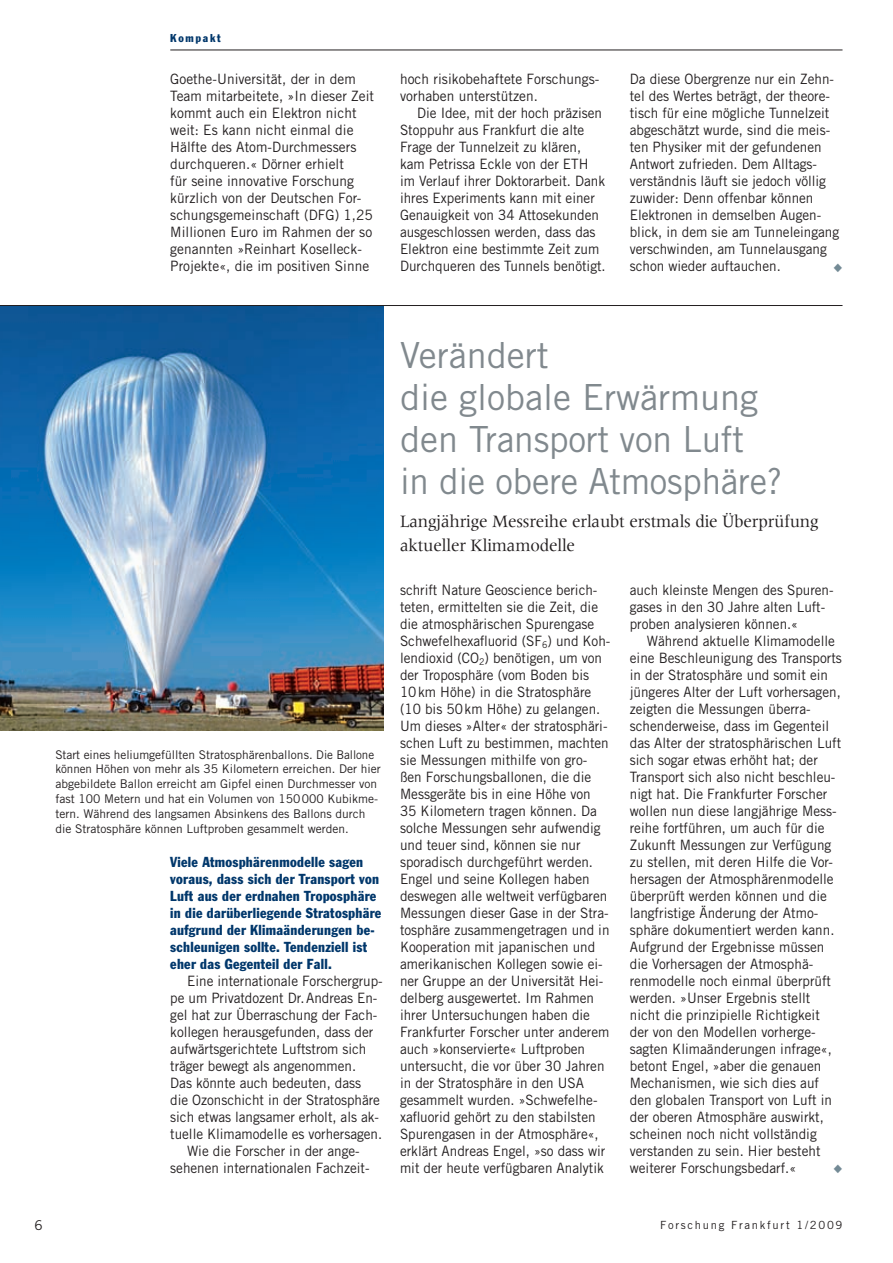
<style>
.page{position:relative;width:893px;height:1263px;background:#fff}
.page>*{position:absolute;margin:0;border:0;box-sizing:border-box;transform-origin:0 0}
.t1{font:36px/42px "Trade Gothic";letter-spacing:-.005em;color:#81898e}
.t2{font:18px/24px "Meridien";letter-spacing:-.01em;color:#231f20;scale:.95 1}
.t3{font:14.25px/17px "Trade Gothic";color:#231f20;scale:.95 1}
.t4{font:14.25px/17px "Trade Gothic";color:#231f20;scale:.96 1}
.t5{font:condensed 14.25px/17px "Franklin Gothic";letter-spacing:.02em;color:#00376b}
.t6{font:13.5px "Trade Gothic";color:#231f20}
.t7{font:12px/14.9px "Trade Gothic";color:#231f20}
.t8{font:11.25px "Trade Gothic";letter-spacing:.15em;color:#231f20}
.t9{font:condensed 11.25px "Franklin Gothic";letter-spacing:.15em;color:#00376b}
</style>
<div class="page">
<hr style="left:170px;top:50px;width:672px;height:1px;background:#231f20">
<img style="left:0;top:306px;width:383px;height:425px">
<hr style="left:0;top:305px;width:842px;height:1px;background:#231f20">
<p class="t9" style="left:170px;top:34px;width:52px">Kompakt</p>
<p class="t4" style="left:170px;top:72px;width:214px">Goethe-Universität, der in dem<br>Team mitarbeitete, »In dieser Zeit kommt auch ein Elektron nicht weit: Es kann nicht einmal die<br>Hälfte des Atom-Durchmessers durchqueren.« Dörner erhielt<br>für seine innovative Forschung kürzlich von der Deutschen For&shy;schungsgemeinschaft (DFG) 1,25<br>Millionen Euro im Rahmen der so genannten »Reinhart Koselleck-<br>Projekte«, die im positiven Sinne</p>
<p class="t4" style="left:400px;top:72px;width:209px">hoch risikobehaftete Forschungs&shy;vorhaben unterstützen.</p>
<p class="t3" style="left:400px;top:106px;width:218px;text-indent:17px">Die Idee, mit der hoch präzisen<br>Stoppuhr aus Frankfurt die alte<br>Frage der Tunnelzeit zu klären, kam Petrissa Eckle von der ETH im Verlauf ihrer Doktorarbeit. Dank ihres Experiments kann mit einer<br>Genauigkeit von 34 Attosekunden ausgeschlossen werden, dass das<br>Elektron eine bestimmte Zeit zum<br>Durchqueren des Tunnels benötigt.</p>
<p class="t3" style="left:629px;top:72px;width:222px">Da diese Obergrenze nur ein Zehn&shy;tel des Wertes beträgt, der theore&shy;tisch für eine mögliche Tunnelzeit abgeschätzt wurde, sind die meis&shy;ten Physiker mit der gefundenen<br>Antwort zufrieden. Dem Alltags&shy;verständnis läuft sie jedoch völlig zuwider: Denn offenbar können<br>Elektronen in demselben Augen&shy;blick, in dem sie am Tunneleingang verschwinden, am Tunnelausgang schon wieder auftauchen.</p>
<p class="t7" style="left:55px;top:748px;width:327px">Start eines helium gefüllten Stra to sphärenballons. Die Ballone kön nen Höhen von mehr als 35 Kilometern erreichen. Der hier abgebildete Ballon erreicht am Gipfel einen Durchmesser von fast 100 Metern und hat ein Volumen von 150 000 Kubikme&shy;tern. Während des langsamen Absinkens des Bal lons durch die Stra tosphäre können Luftproben gesammelt werden.</p>
<p class="t5" style="left:170px;top:854px;width:213px">Viele Atmosphärenmodelle sagen voraus, dass sich der Transport von Luft aus der erdnahen Tropo sphäre in die darüberliegende Stra tosphäre aufgrund der Klimaänderungen be&shy;schleunigen sollte. Tendenziell ist eher das Gegenteil der Fall.</p>
<p class="t3" style="left:187px;top:973px;width:207px">Eine internationale Forschergrup-</p>
<p class="t3" style="left:170px;top:990px;width:219px">pe um Privatdozent Dr. Andreas En-</p>
<p class="t3" style="left:170px;top:1007px;width:219px">gel hat zur Überraschung der Fach-</p>
<p class="t3" style="left:170px;top:1024px;width:215px">kollegen herausgefunden, dass der</p>
<p class="t3" style="left:170px;top:1041px;width:208px">aufwärtsgerichtete Luftstrom sich</p>
<p class="t3" style="left:170px;top:1058px;width:197px">träger bewegt als angenommen.</p>
<p class="t3" style="left:170px;top:1075px;width:202px">Das könnte auch bedeuten, dass</p>
<p class="t3" style="left:170px;top:1092px;width:222px">die Ozonschicht in der Stratosphäre</p>
<p class="t3" style="left:170px;top:1109px;width:221px">sich etwas langsamer erholt, als ak-</p>
<p class="t3" style="left:170px;top:1126px;width:224px">tuelle Klimamodelle es vorhersagen.</p>
<p class="t3" style="left:187px;top:1143px;width:183px">Wie die Forscher in der ange-</p>
<p class="t3" style="left:170px;top:1160px;width:211px">sehenen internationalen Fachzeit-</p>
<h1 class="t1" style="left:400px;top:337px;width:384px">Verändert<br>die globale Erwärmung den Transport von Luft<br>in die obere Atmosphäre?</h1>
<p class="t2" style="left:400px;top:510px;width:442px">Langjährige Messreihe erlaubt erstmals die Überprüfung aktueller Klimamodelle</p>
<p class="t3" style="left:400px;top:582px;width:223px">schrift Nature Geoscience berich&shy;teten, ermittelten sie die Zeit, die die atmosphärischen Spurengase Schwefelhexafluorid (SF<sub>6</sub>) und Koh&shy;lendioxid (CO<sub>2</sub>) benötigen, um von der Troposphäre (vom Boden bis<br>10 km Höhe) in die Stratosphäre (10 bis 50 km Höhe) zu gelangen.<br>Um dieses »Alter« der stratosphäri&shy;schen Luft zu bestimmen, machten sie Messungen mithilfe von gro&shy;ßen Forschungsballonen, die die Messgeräte bis in eine Höhe von 35 Kilometern tragen können. Da solche Messungen sehr aufwendig und teuer sind, können sie nur sporadisch durchgeführt werden.<br>Engel und seine Kollegen haben deswegen alle weltweit verfügbaren Messungen dieser Gase in der Stra&shy;tosphäre zusammengetragen und in Kooperation mit japanischen und amerikanischen Kollegen sowie ei&shy;ner Gruppe an der Universität Hei&shy;delberg ausgewertet. Im Rahmen ihrer Untersuchungen haben die Frankfurter Forscher unter anderem auch »konservierte« Luftproben untersucht, die vor über 30 Jahren in der Stratosphäre in den USA gesammelt wurden. »Schwefelhe&shy;xafluorid gehört zu den stabilsten Spurengasen in der Atmosphäre«, erklärt Andreas Engel, »so dass wir mit der heute verfügbaren Analytik</p>
<p class="t3" style="left:629px;top:582px;width:216px">auch kleinste Mengen des Spuren&shy;gases in den 30 Jahre alten Luft&shy;proben analysieren können.«</p>
<p class="t3" style="left:629px;top:633px;width:225px;text-indent:17px">Während aktuelle Klimamodelle eine Beschleunigung des Transports in der Stratosphäre und somit ein jüngeres Alter der Luft vorhersagen, zeigten die Messungen überra&shy;schenderweise, dass im Gegenteil das Alter der stratosphärischen Luft sich sogar etwas erhöht hat; der Transport sich also nicht beschleu&shy;nigt hat. Die Frankfurter Forscher wollen nun diese langjährige Mess&shy;reihe fortführen, um auch für die Zukunft Messungen zur Verfügung zu stellen, mit deren Hilfe die Vor&shy;hersagen der Atmosphärenmodelle überprüft werden können und die langfristige Änderung der Atmo&shy;sphäre dokumentiert werden kann.<br>Aufgrund der Ergebnisse müssen die Vorhersagen der Atmosphä&shy;renmodelle noch einmal überprüft werden. »Unser Ergebnis stellt nicht die prinzipielle Richtigkeit der von den Modellen vorherge&shy;sagten Klimaänderungen infrage«, betont Engel, »aber die genauen Mechanismen, wie sich dies auf den globalen Transport von Luft in der oberen Atmosphäre auswirkt, scheinen noch nicht vollständig verstanden zu sein. Hier besteht weiterer Forschungsbedarf.«</p>
<p class="t6" style="left:34px;top:1220px;width:10px">6</p>
<p class="t8" style="left:660px;top:1220px;width:184px">Forschung Frankfurt 1/2009</p>
</div>
